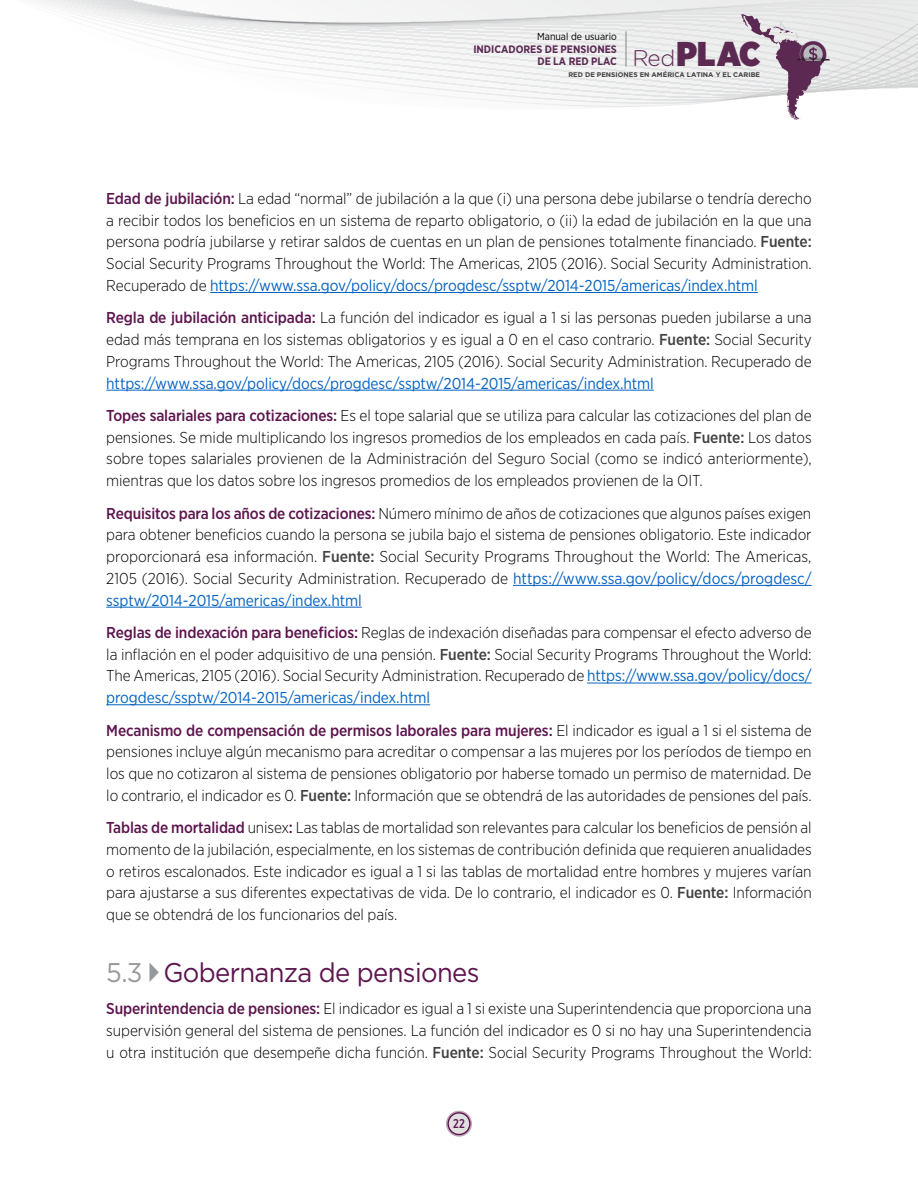
<style>
.page{position:relative;width:918px;height:1188px;background:#fff}
.page>*{position:absolute;margin:0;border:0;box-sizing:border-box;transform-origin:0 0}
.t1{font:900 34.35px "Gotham Narrow";color:#5c2953}
.t2{font:27px "Gotham";letter-spacing:-.025em;color:#5d154e;scale:.95 1}
.t3{font:300 15.75px/21.8px "Gotham Narrow";letter-spacing:-.005em;color:#000;text-align:justify}
.t4{font:15.75px/32.4px "Gotham Narrow";letter-spacing:-.005em;color:#0563c1}
.t5{font:500 12.75px "Gotham X Narrow";color:#5d154e}
.t6{font:700 10.8px/12.5px "Gotham Narrow";color:#5c2953;text-align:right}
.t7{font:10.2px "Gotham Narrow";color:#000}
.t8{font:700 6.75px "Gotham";color:#414042}
.s1{font-family:"Gotham Rounded";font-weight:300;font-size:22.65px}
.s2{font-weight:500;color:#5d154e}
.s3{font-weight:500;color:#414042}
.s4{font-weight:400;color:#0563c1}
.s5{font-weight:300;color:#000}
.s6{color:#96999b}
</style>
<div class="page">
<svg style="left:36px;top:0;width:882px;height:107px"></svg>
<svg style="left:741px;top:14px;width:89px;height:106px"></svg>
<hr style="left:626px;top:31px;width:1px;height:36px;background:#838588">
<svg style="left:446px;top:1111px;width:26px;height:26px"></svg>
<div style="left:448px;top:1113px;width:22px;height:21px;background:#e0e0e1;border-radius:50%"></div>
<div style="left:448px;top:1112px;width:22px;height:23px;border:1px solid #5d154e;border-radius:50%"></div>
<hr style="left:210px;top:292px;width:548px;height:1px;background:#0563c1">
<hr style="left:106px;top:390px;width:548px;height:1px;background:#0563c1">
<hr style="left:513px;top:585px;width:299px;height:1px;background:#0563c1">
<hr style="left:106px;top:607px;width:256px;height:1px;background:#0563c1">
<hr style="left:587px;top:683px;width:225px;height:1px;background:#0563c1">
<hr style="left:106px;top:704px;width:324px;height:1px;background:#0563c1">
<p class="t7" style="left:537px;top:30px;width:81px">Manual de usuario</p>
<p class="t6" style="left:473px;top:42px;width:145px">INDICADORES DE PENSIONES<br>DE LA RED PLAC</p>
<h1 class="t1" style="left:633px;top:30px;width:129px"><span class="s1">Red</span>PLAC</h1>
<p class="t8" style="left:568px;top:70px;width:193px">RED DE PENSIONES EN AMÉRICA LATINA Y EL CARIBE</p>
<p class="t3" style="left:106px;top:187px;width:707px"><span class="s2">Edad de jubilación:</span> La edad “normal” de jubilación a la que (i) una persona debe jubilarse o tendría derecho a recibir todos los beneficios en un sistema de reparto obligatorio, o (ii) la edad de jubilación en la que una persona podría jubilarse y retirar saldos de cuentas en un plan de pensiones totalmente financiado. <span class="s3">Fuente:<br></span>Social Security Programs Throughout the World: The Americas, 2105 (2016). Social Security Administration.<br>Recuperado de <span class="s4">https://www.ssa.gov/policy/docs/progdesc/ssptw/2014-2015/americas/index.html</span></p>
<p class="t3" style="left:106px;top:307px;width:707px"><span class="s2">Regla de jubilación anticipada:</span> La función del indicador es igual a 1 si las personas pueden jubilarse a una edad más temprana en los sistemas obligatorios y es igual a 0 en el caso contrario. <span class="s3">Fuente:</span> Social Security Programs Throughout the World: The Americas, 2105 (2016). Social Security Administration. Recuperado de</p>
<p class="t4" style="left:106px;top:367px;width:707px">https://www.ssa.gov/policy/docs/progdesc/ssptw/2014-2015/americas/index.html<br><span class="s2">Topes salariales para cotizaciones:</span> <span class="s5">Es el tope salarial que se utiliza para calcular las cotizaciones del plan de</span></p>
<p class="t3" style="left:106px;top:426px;width:707px">pensiones. Se mide multiplicando los ingresos promedios de los empleados en cada país. <span class="s3">Fuente:</span> Los datos sobre topes salariales provienen de la Administración del Seguro Social (como se indicó anteriormente), mientras que los datos sobre los ingresos promedios de los empleados provienen de la OIT.</p>
<p class="t3" style="left:106px;top:502px;width:707px"><span class="s2">Requisitos para los años de cotizaciones:</span> Número mínimo de años de cotizaciones que algunos países exigen para obtener beneficios cuando la persona se jubila bajo el sistema de pensiones obligatorio. Este indicador proporcionará esa información. <span class="s3">Fuente:</span> Social Security Programs Throughout the World: The Americas, 2105 (2016). Social Security Administration. Recuperado de <span class="s4">https://www.ssa.gov/policy/docs/progdesc/ ssptw/2014-2015/americas/index.html</span></p>
<p class="t3" style="left:106px;top:621px;width:707px"><span class="s2">Reglas de indexación para beneficios:</span> Reglas de indexación diseñadas para compensar el efecto adverso de la inflación en el poder adquisitivo de una pensión. <span class="s3">Fuente:</span> Social Security Programs Throughout the World:<br>The Americas, 2105 (2016). Social Security Administration. Recuperado de <span class="s4">https://www.ssa.gov/policy/docs/ progdesc/ssptw/2014-2015/americas/index.html</span></p>
<p class="t3" style="left:106px;top:719px;width:707px"><span class="s2">Mecanismo de compensación de permisos laborales para mujeres:</span> El indicador es igual a 1 si el sistema de pensiones incluye algún mecanismo para acreditar o compensar a las mujeres por los períodos de tiempo en los que no cotizaron al sistema de pensiones obligatorio por haberse tomado un permiso de maternidad. De lo contrario, el indicador es 0. <span class="s3">Fuente:</span> Información que se obtendrá de las autoridades de pensiones del país.</p>
<p class="t3" style="left:106px;top:816px;width:707px"><span class="s2">Tablas de mortalidad</span> unisex<span class="s2">:</span> Las tablas de mortalidad son relevantes para calcular los beneficios de pensión al momento de la jubilación, especialmente, en los sistemas de contribución definida que requieren anualidades o retiros escalonados. Este indicador es igual a 1 si las tablas de mortalidad entre hombres y mujeres varían para ajustarse a sus diferentes expectativas de vida. De lo contrario, el indicador es 0. <span class="s3">Fuente:</span> Información que se obtendrá de los funcionarios del país.</p>
<h2 class="t2" style="left:106px;top:955px;width:394px"><span class="s6">5.3</span> Gobernanza de pensiones</h2>
<p class="t3" style="left:106px;top:997px;width:707px"><span class="s2">Superintendencia de pensiones:</span> El indicador es igual a 1 si existe una Superintendencia que proporciona una supervisión general del sistema de pensiones. La función del indicador es 0 si no hay una Superintendencia u otra institución que desempeñe dicha función. <span class="s3">Fuente:</span> Social Security Programs Throughout the World:</p>
<p class="t5" style="left:453px;top:1116px;width:13px">22</p>
</div>
